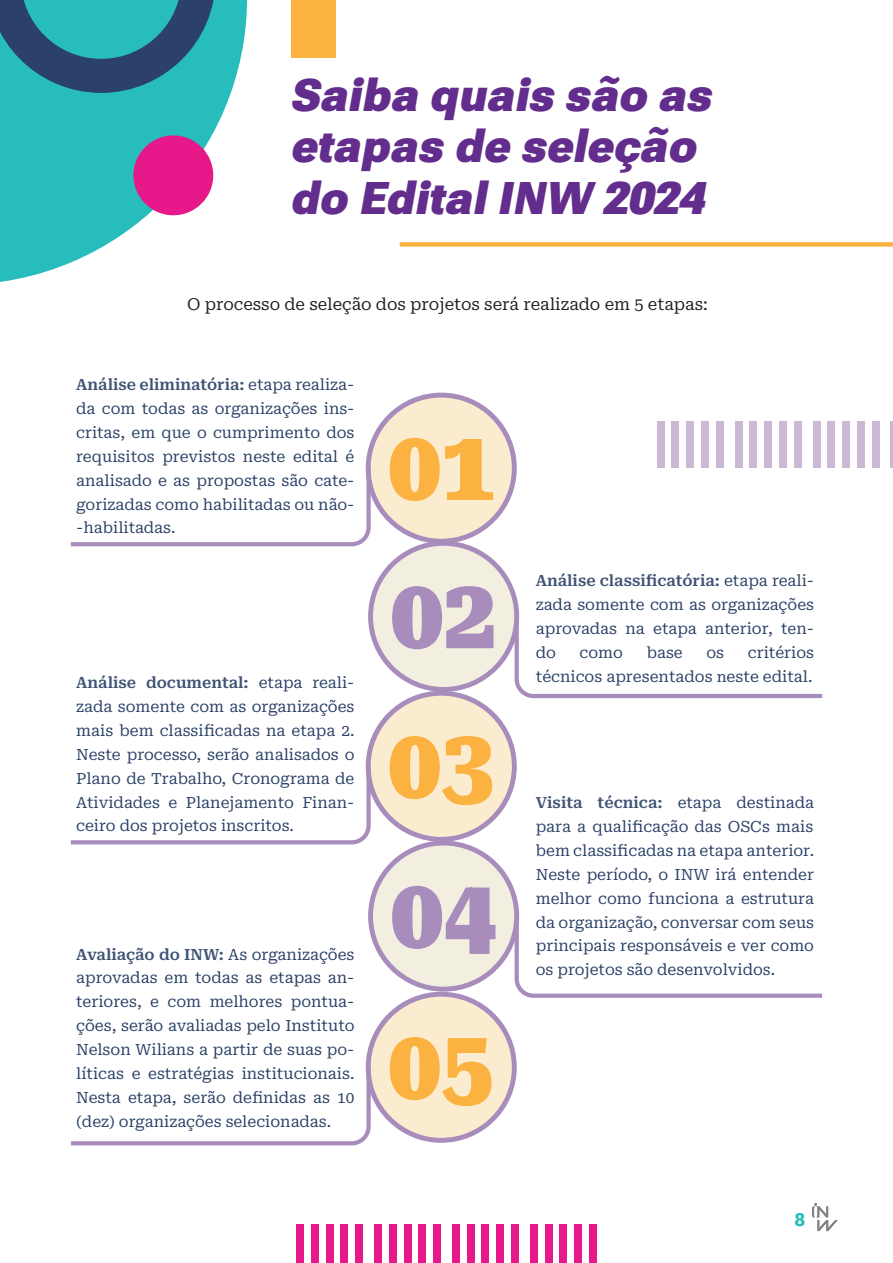
<style>
.page{position:relative;width:893px;height:1263px;background:#fff}
.page>*{position:absolute;margin:0;border:0;box-sizing:border-box;transform-origin:0 0}
.t1{font:900 94.65px "Roboto Serif";color:#fbb241}
.t2{font:900 94.65px "Roboto Serif";color:#a78cbc}
.t3{font:45px/51.8px "Roboto Flex";color:#632d8d}
.t4{font:18px "Roboto Flex";color:#26bdbc}
.t5{font:16.5px "Roboto Serif";color:#231f20}
.t6{font:15.45px/23.9px "Roboto Serif";color:#2b4167;text-align:justify}
.s1{font-weight:600;color:#415475}
.s2{font-family:"Roboto Serif 20 pt"}
</style>
<div class="page">
<hr style="left:891px;top:421px;width:2px;height:47px;background:#cab9d4">
<div style="left:813px;top:421px;width:7px;height:47px;background:#cab9d4"></div>
<div style="left:828px;top:421px;width:7px;height:47px;background:#cab9d4"></div>
<div style="left:842px;top:421px;width:8px;height:47px;background:#cab9d4"></div>
<div style="left:857px;top:421px;width:8px;height:47px;background:#cab9d4"></div>
<div style="left:872px;top:421px;width:7px;height:47px;background:#cab9d4"></div>
<div style="left:735px;top:421px;width:7px;height:47px;background:#cab9d4"></div>
<div style="left:750px;top:421px;width:7px;height:47px;background:#cab9d4"></div>
<div style="left:764px;top:421px;width:8px;height:47px;background:#cab9d4"></div>
<div style="left:779px;top:421px;width:8px;height:47px;background:#cab9d4"></div>
<div style="left:794px;top:421px;width:7px;height:47px;background:#cab9d4"></div>
<div style="left:657px;top:421px;width:8px;height:47px;background:#cab9d4"></div>
<div style="left:672px;top:421px;width:7px;height:47px;background:#cab9d4"></div>
<div style="left:686px;top:421px;width:8px;height:47px;background:#cab9d4"></div>
<div style="left:701px;top:421px;width:8px;height:47px;background:#cab9d4"></div>
<div style="left:716px;top:421px;width:7px;height:47px;background:#cab9d4"></div>
<div style="left:371px;top:543px;width:146px;height:146px;background:#f3efe0;border-radius:50%"></div>
<div style="left:368px;top:541px;width:151px;height:151px;border:5px solid #a78cbc;border-radius:50%"></div>
<svg style="left:512px;top:615px;width:310px;height:84px"></svg>
<div style="left:371px;top:843px;width:146px;height:146px;background:#f3efe0;border-radius:50%"></div>
<div style="left:368px;top:840px;width:151px;height:151px;border:5px solid #a78cbc;border-radius:50%"></div>
<svg style="left:512px;top:915px;width:310px;height:83px"></svg>
<div style="left:368px;top:395px;width:146px;height:146px;background:#fceccf;border-radius:50%"></div>
<div style="left:366px;top:393px;width:151px;height:151px;border:5px solid #a78cbc;border-radius:50%"></div>
<svg style="left:70px;top:463px;width:303px;height:84px"></svg>
<div style="left:368px;top:693px;width:146px;height:146px;background:#fceccf;border-radius:50%"></div>
<div style="left:366px;top:691px;width:151px;height:151px;border:5px solid #a78cbc;border-radius:50%"></div>
<svg style="left:70px;top:761px;width:303px;height:84px"></svg>
<div style="left:368px;top:994px;width:146px;height:146px;background:#fceccf;border-radius:50%"></div>
<div style="left:366px;top:992px;width:151px;height:151px;border:5px solid #a78cbc;border-radius:50%"></div>
<svg style="left:70px;top:1062px;width:303px;height:84px"></svg>
<div style="left:400px;top:242px;width:493px;height:5px;background:#fbb241"></div>
<div style="left:530px;top:1224px;width:8px;height:39px;background:#e71889"></div>
<div style="left:545px;top:1224px;width:7px;height:39px;background:#e71889"></div>
<div style="left:560px;top:1224px;width:7px;height:39px;background:#e71889"></div>
<div style="left:574px;top:1224px;width:8px;height:39px;background:#e71889"></div>
<div style="left:589px;top:1224px;width:8px;height:39px;background:#e71889"></div>
<div style="left:452px;top:1224px;width:8px;height:39px;background:#e71889"></div>
<div style="left:467px;top:1224px;width:8px;height:39px;background:#e71889"></div>
<div style="left:482px;top:1224px;width:7px;height:39px;background:#e71889"></div>
<div style="left:496px;top:1224px;width:8px;height:39px;background:#e71889"></div>
<div style="left:511px;top:1224px;width:8px;height:39px;background:#e71889"></div>
<div style="left:374px;top:1224px;width:8px;height:39px;background:#e71889"></div>
<div style="left:389px;top:1224px;width:8px;height:39px;background:#e71889"></div>
<div style="left:404px;top:1224px;width:7px;height:39px;background:#e71889"></div>
<div style="left:418px;top:1224px;width:8px;height:39px;background:#e71889"></div>
<div style="left:433px;top:1224px;width:8px;height:39px;background:#e71889"></div>
<div style="left:296px;top:1224px;width:8px;height:39px;background:#e71889"></div>
<div style="left:311px;top:1224px;width:8px;height:39px;background:#e71889"></div>
<div style="left:326px;top:1224px;width:7px;height:39px;background:#e71889"></div>
<div style="left:340px;top:1224px;width:8px;height:39px;background:#e71889"></div>
<div style="left:355px;top:1224px;width:8px;height:39px;background:#e71889"></div>
<svg style="left:0;top:0;width:247px;height:282px;fill:#26bdbc"></svg>
<div style="left:133px;top:135px;width:80px;height:80px;background:#e71889;border-radius:50%"></div>
<svg style="left:0;top:0;width:216px;height:93px"></svg>
<div style="left:291px;top:0;width:45px;height:57px;background:#fbb241"></div>
<svg style="left:812px;top:1203px;width:26px;height:28px"></svg>
<h2 class="t3" style="left:292px;top:64px;width:423px">Saiba quais são as etapas de seleção do Edital INW 2024</h2>
<p class="t5" style="left:187px;top:291px;width:522px">O processo de seleção dos projetos será realizado em 5 etapas:</p>
<p class="t6" style="left:76px;top:372px;width:280px"><span class="s1">Análise eliminatória:</span> etapa realiza&shy;da com todas as organizações ins&shy;critas, em que o cumprimento dos requisitos previstos neste edital é analisado e as propostas são cate&shy;gorizadas como habilitadas ou não--habilitadas.</p>
<p class="t6" style="left:76px;top:670px;width:280px"><span class="s1">Análise documental:</span> etapa reali&shy;zada somente com as organizações mais bem classificadas na etapa 2.<br>Neste processo, serão analisados o Plano de Trabalho, Cronograma de Atividades e Planejamento Finan&shy;ceiro dos projetos inscritos.</p>
<p class="t6" style="left:76px;top:941px;width:280px"><span class="s1">Avaliação do INW:</span> As organizações aprovadas em todas as etapas an&shy;teriores, e com melhores pontua&shy;ções, serão avaliadas pelo Instituto Nelson Wilians a partir de suas po&shy;líticas e estratégias institucionais.<br>Nesta etapa, serão definidas as 10 (dez) organizações selecionadas.</p>
<h1 class="t1" style="left:388px;top:391px;width:108px">01</h1>
<h1 class="t2" style="left:391px;top:539px;width:108px">02</h1>
<h1 class="t1" style="left:388px;top:689px;width:108px">03</h1>
<h1 class="t2" style="left:391px;top:839px;width:108px">04</h1>
<h1 class="t1" style="left:388px;top:990px;width:108px">05</h1>
<p class="t6" style="left:536px;top:568px;width:280px"><span class="s1">Análise classificatória:</span> etapa reali&shy;zada somente com as organizações aprovadas na etapa anterior, ten&shy;do</p>
<p class="t6" style="left:536px;top:639px;width:280px;text-align:right">critérios<br>técnicos apresentados <span class="s2">n</span>este edital.</p>
<p class="t6" style="left:580px;top:639px;width:45px">como</p>
<p class="t6" style="left:647px;top:639px;width:38px">base</p>
<p class="t6" style="left:706px;top:639px;width:19px">os</p>
<p class="t6" style="left:536px;top:790px;width:280px"><span class="s1">Visita técnica:</span> etapa destinada para a qualificação das OSCs mais bem classificadas na etapa anterior.<br>Neste período, o INW irá entender melhor como funciona a estrutura da organização, conversar com seus principais responsáveis e ver como os projetos são desenvolvidos.</p>
<p class="t4" style="left:795px;top:1205px;width:12px">8</p>
</div>
